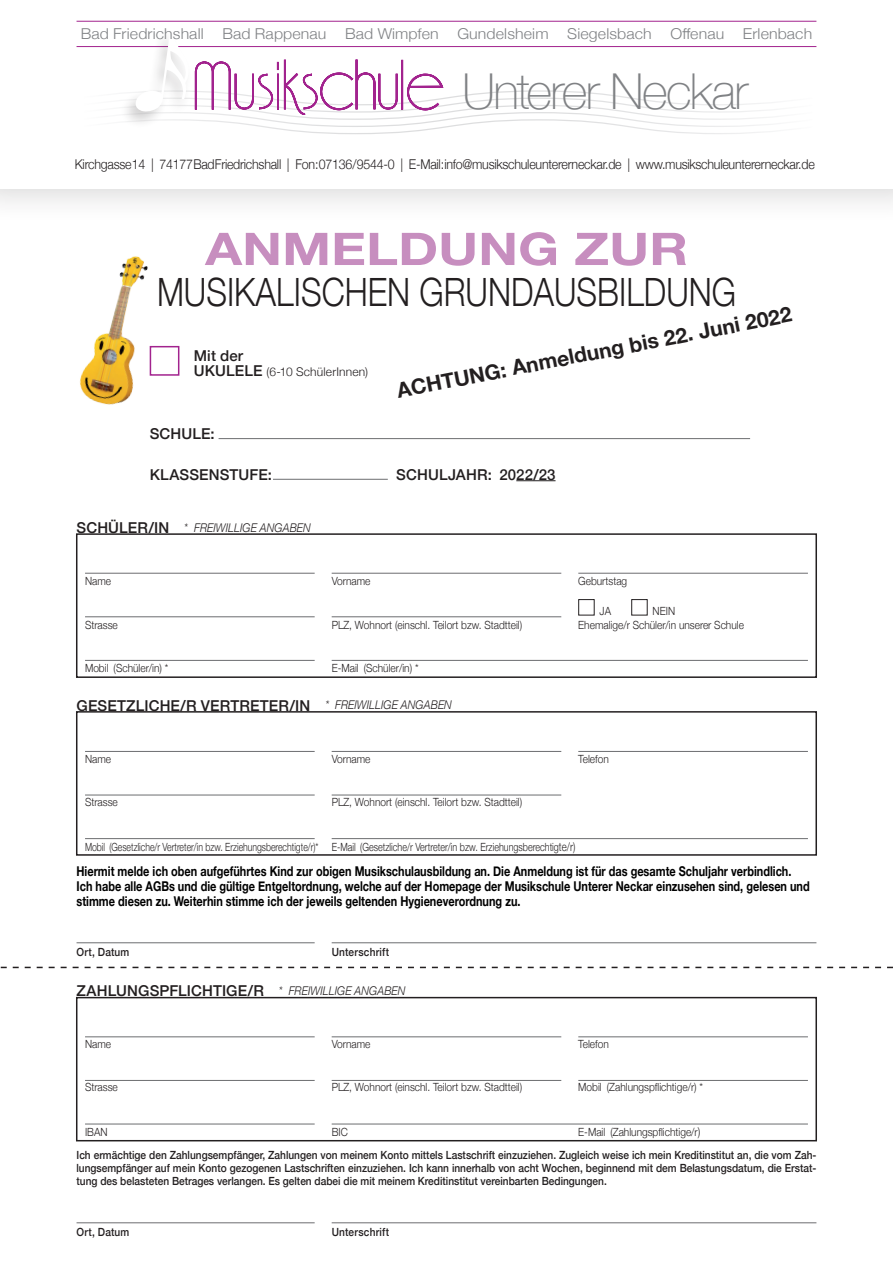
<style>
.page{position:relative;width:893px;height:1263px;background:#fff}
.page>*{position:absolute;margin:0;border:0;box-sizing:border-box;transform-origin:0 0}
.t1{font:100 49.5px "Helvetica Neue";letter-spacing:-.035em;color:#808285}
.t2{font:700 45px "Helvetica Neue";color:#c78ebf;scale:1.2 1}
.t3{font:300 39px "Helvetica Neue";color:#231f20;scale:.84 1}
.t4{font:700 21px "Helvetica Neue";color:#231f20}
.t5{font:500 15px "Helvetica Neue";letter-spacing:.01em;color:#231f20}
.t6{font:300 15px "Helvetica Neue";letter-spacing:.01em;color:#808285;scale:1.06 1}
.t7{font:700 13.5px/15px "Helvetica Neue";color:#000;scale:.81 1}
.t8{font:300 13.5px "Helvetica Neue";letter-spacing:-.02em;color:#231f20;scale:.92 1}
.t9{font:italic 300 12px "Helvetica Neue";letter-spacing:.01em;color:#231f20;scale:.9 1}
.t10{font:300 12px "Helvetica Neue";letter-spacing:.015em;color:#231f20}
.t11{font:500 11.25px/12.8px "Helvetica Neue";color:#231f20;text-align:justify;scale:.9 1}
.t12{font:300 11.25px "Helvetica Neue";color:#231f20;scale:.9 1}
.t13{font:300 11.25px "Helvetica Neue";color:#231f20;scale:.77 1}
.t14{font:500 11.25px "Helvetica Neue";letter-spacing:.02em;color:#231f20;scale:.9 1}
.s1{font-weight:500;font-size:15px}
.s2{font-weight:500;font-style:normal;font-size:15px}
.s3{font-weight:300;font-style:italic;font-size:12px}
.s4{font-size:12px}
</style>
<div class="page">
<div style="left:76px;top:711px;width:741px;height:145px;border:2px solid #231f20"></div>
<div style="left:76px;top:533px;width:741px;height:145px;border:2px solid #231f20"></div>
<div style="left:578px;top:599px;width:17px;height:16px;border:1px solid #231f20"></div>
<div style="left:631px;top:599px;width:17px;height:16px;border:1px solid #231f20"></div>
<hr style="left:77px;top:942px;width:238px;height:1px;background:#6c6d70">
<hr style="left:77px;top:1222px;width:238px;height:1px;background:#6c6d70">
<hr style="left:332px;top:942px;width:484px;height:1px;background:#6c6d70">
<hr style="left:332px;top:1222px;width:484px;height:1px;background:#6c6d70">
<div style="left:76px;top:997px;width:741px;height:144px;border:2px solid #231f20"></div>
<svg style="left:1px;top:967px;width:892px;height:1px"></svg>
<hr style="left:85px;top:573px;width:230px;height:1px;background:#6c6d70">
<hr style="left:85px;top:751px;width:230px;height:1px;background:#6c6d70">
<hr style="left:85px;top:1036px;width:230px;height:1px;background:#6c6d70">
<hr style="left:85px;top:616px;width:230px;height:1px;background:#6c6d70">
<hr style="left:85px;top:795px;width:230px;height:1px;background:#6c6d70">
<hr style="left:85px;top:1080px;width:230px;height:1px;background:#6c6d70">
<hr style="left:332px;top:616px;width:229px;height:1px;background:#6c6d70">
<hr style="left:332px;top:795px;width:229px;height:1px;background:#6c6d70">
<hr style="left:332px;top:1080px;width:229px;height:1px;background:#6c6d70">
<hr style="left:578px;top:1080px;width:230px;height:1px;background:#6c6d70">
<hr style="left:85px;top:660px;width:230px;height:1px;background:#6c6d70">
<hr style="left:85px;top:838px;width:230px;height:1px;background:#6c6d70">
<hr style="left:85px;top:1124px;width:230px;height:1px;background:#6c6d70">
<hr style="left:332px;top:660px;width:476px;height:1px;background:#6c6d70">
<hr style="left:332px;top:838px;width:476px;height:1px;background:#6c6d70">
<hr style="left:332px;top:1124px;width:476px;height:1px;background:#6c6d70">
<hr style="left:332px;top:573px;width:229px;height:1px;background:#6c6d70">
<hr style="left:332px;top:751px;width:229px;height:1px;background:#6c6d70">
<hr style="left:332px;top:1036px;width:229px;height:1px;background:#6c6d70">
<hr style="left:578px;top:573px;width:230px;height:1px;background:#6c6d70">
<hr style="left:578px;top:751px;width:230px;height:1px;background:#6c6d70">
<hr style="left:578px;top:1036px;width:230px;height:1px;background:#6c6d70">
<img style="left:80px;top:256px;width:89px;height:149px">
<hr style="left:516px;top:480px;width:40px;height:1px;background:#231f20">
<hr style="left:219px;top:438px;width:531px;height:1px;background:#6c6d70">
<hr style="left:273px;top:479px;width:115px;height:1px;background:#6c6d70">
<div style="left:150px;top:346px;width:29px;height:30px;border:2px solid #a2238e"></div>
<div style="left:0;top:0;width:893px;height:225px;background:#231f20;opacity:.2"></div>
<div style="left:0;top:0;width:893px;height:189px;background:#fff"></div>
<hr style="left:77px;top:46px;width:739px;height:1px;background:#a2238e">
<hr style="left:77px;top:21px;width:739px;height:1px;background:#a2238e">
<svg style="left:80px;top:39px;width:733px;height:95px"></svg>
<h3 class="t6" style="left:81px;top:22px;width:691px">Bad Friedrichshall Bad Rappenau Bad Wimpfen Gundelsheim Siegelsbach Offenau Erlenbach</h3>
<h1 class="t1" style="left:462px;top:54px;width:288px">Unterer Neckar</h1>
<p class="t8" style="left:75px;top:153px;width:806px">Kirchgasse 14 | 74177 Bad Friedrichshall | Fon: 07136 / 9544-0 | E-Mail: info@musikschuleuntererneckar.de | www.musikschuleuntererneckar.de</p>
<h2 class="t2" style="left:205px;top:214px;width:404px">ANMELDUNG ZUR</h2>
<h3 class="t3" style="left:157px;top:260px;width:691px">MUSIKALISCHEN GRUNDAUSBILDUNG</h3>
<h3 class="t4" style="left:394px;top:374px;width:403px;rotate:-11deg">ACHTUNG: Anmeldung bis 22. Juni 2022</h3>
<h3 class="t5" style="left:194px;top:343px;width:51px">Mit der</h3>
<p class="t10" style="left:194px;top:362px;width:176px"><span class="s1">UKULELE</span> (6-10 SchülerInnen)</p>
<h3 class="t5" style="left:150px;top:422px;width:67px">SCHULE:</h3>
<h3 class="t5" style="left:150px;top:462px;width:124px">KLASSENSTUFE:</h3>
<h3 class="t5" style="left:396px;top:462px;width:161px">SCHULJAHR: 2022/23</h3>
<p class="t9" style="left:77px;top:518px;width:262px"><span class="s2">SCHÜLER/IN</span> * FREIWILLIGE ANGABEN</p>
<p class="t12" style="left:85px;top:572px;width:30px">Name</p>
<p class="t12" style="left:332px;top:572px;width:45px">Vorname</p>
<p class="t12" style="left:578px;top:572px;width:56px">Geburtstag</p>
<p class="t12" style="left:600px;top:602px;width:14px">JA</p>
<p class="t12" style="left:653px;top:602px;width:27px">NEIN</p>
<p class="t12" style="left:85px;top:616px;width:38px">Strasse</p>
<p class="t12" style="left:332px;top:616px;width:213px">PLZ, Wohnort (einschl. Teilort bzw. Stadtteil)</p>
<p class="t12" style="left:578px;top:616px;width:186px">Ehemalige/r Schüler/in unserer Schule</p>
<p class="t12" style="left:85px;top:659px;width:94px">Mobil (Schüler/in) *</p>
<p class="t12" style="left:332px;top:659px;width:98px">E-Mail (Schüler/in) *</p>
<h3 class="t5" style="left:77px;top:693px;width:377px">GESETZLICHE/R VERTRETER/IN <span class="s3">* FREIWILLIGE ANGABEN</span></h3>
<p class="t12" style="left:85px;top:749px;width:30px">Name</p>
<p class="t12" style="left:332px;top:749px;width:45px">Vorname</p>
<p class="t12" style="left:578px;top:749px;width:35px">Telefon</p>
<p class="t12" style="left:85px;top:793px;width:38px">Strasse</p>
<p class="t12" style="left:332px;top:793px;width:213px">PLZ, Wohnort (einschl. Teilort bzw. Stadtteil)</p>
<p class="t13" style="left:85px;top:837px;width:638px">Mobil (Gesetzliche/r Vertreter/in bzw. Erziehungsberechtigte/r)* E-Mail (Gesetzliche/r Vertreter/in bzw. Erziehungsberechtig<span class="s4">te/r)</span></p>
<p class="t7" style="left:77px;top:864px;width:907px">Hiermit melde ich oben aufgeführtes Kind zur obigen Musikschulausbildung an. Die Anmeldung ist für das gesamte Schuljahr verbindlich.<br>Ich habe alle AGBs und die gültige Entgeltordnung, welche auf der Homepage der Musikschule Unterer Neckar einzusehen sind, gelesen und stimme diesen zu. Weiterhin stimme ich der jeweils geltenden Hygieneverordnung zu.</p>
<p class="t14" style="left:77px;top:943px;width:60px">Ort, Datum</p>
<p class="t14" style="left:332px;top:943px;width:65px">Unterschrift</p>
<h3 class="t5" style="left:77px;top:979px;width:330px">ZAHLUNGSPFLICHTIGE/R <span class="s3">* FREIWILLIGE ANGABEN</span></h3>
<p class="t12" style="left:85px;top:1035px;width:30px">Name</p>
<p class="t12" style="left:332px;top:1035px;width:45px">Vorname</p>
<p class="t12" style="left:578px;top:1035px;width:35px">Telefon</p>
<p class="t12" style="left:85px;top:1078px;width:38px">Strasse</p>
<p class="t12" style="left:332px;top:1078px;width:213px">PLZ, Wohnort (einschl. Teilort bzw. Stadtteil)</p>
<p class="t12" style="left:578px;top:1078px;width:140px">Mobil (Zahlungspflichtige/r) *</p>
<p class="t12" style="left:85px;top:1123px;width:27px">IBAN</p>
<p class="t12" style="left:332px;top:1123px;width:19px">BIC</p>
<p class="t12" style="left:578px;top:1123px;width:137px">E-Mail (Zahlungspflichtige/r<span class="s4">)</span></p>
<p class="t11" style="left:77px;top:1148px;width:824px">Ich ermächtige den Zahlungsempfänger, Zahlungen von meinem Konto mittels Lastschrift einzuziehen. Zugleich weise ich mein Kreditinstitut an, die vom Zah&shy;lungsempfänger auf mein Konto gezogenen Lastschriften einzuziehen. Ich kann innerhalb von acht Wochen, beginnend mit dem Belastungsdatum, die Erstat&shy;tung des belasteten Betrages verlangen. Es gelten dabei die mit meinem Kreditinstitut vereinbarten Bedingungen.</p>
<p class="t14" style="left:77px;top:1223px;width:60px">Ort, Datum</p>
<p class="t14" style="left:332px;top:1223px;width:65px">Unterschrift</p>
</div>
